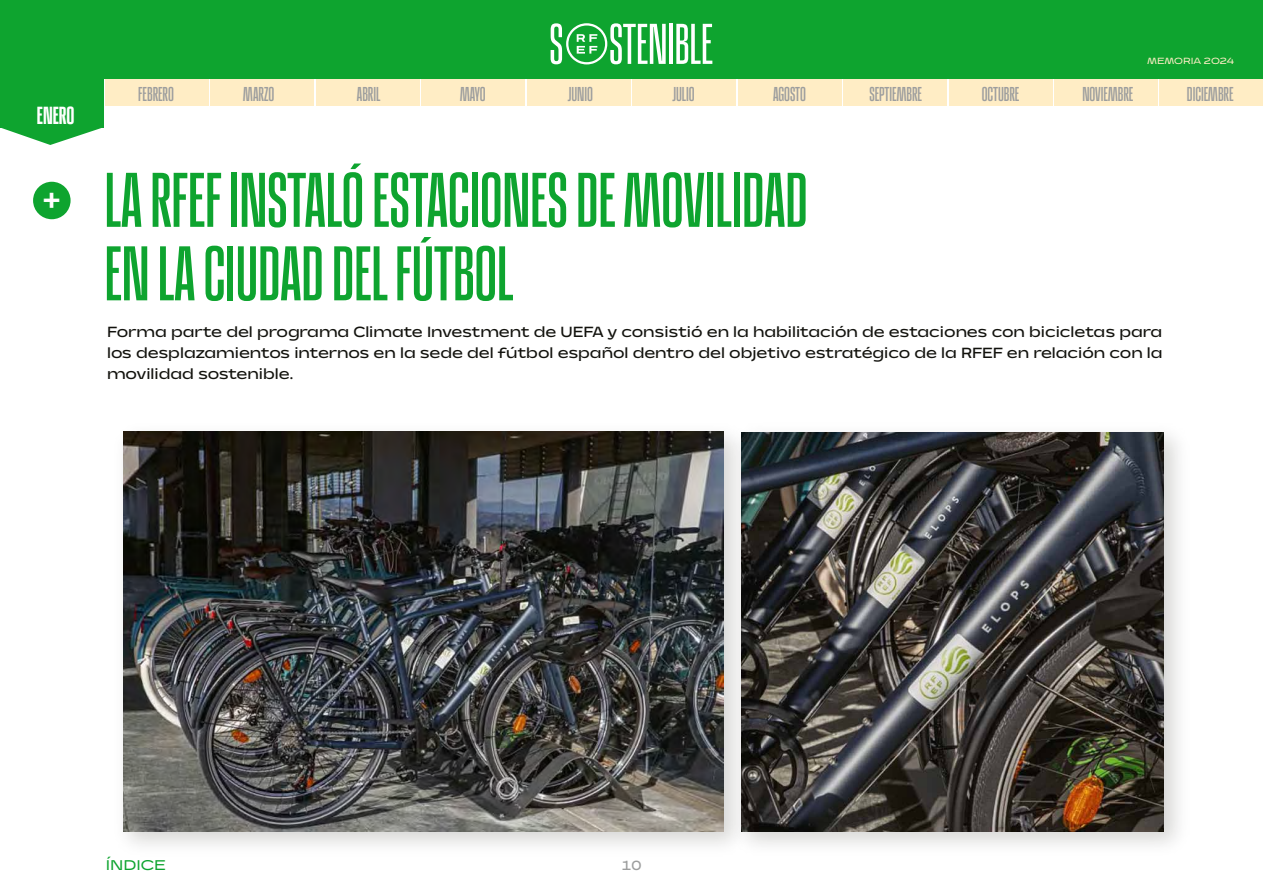
<style>
.page{position:relative;width:1263px;height:893px;background:#fff}
.page>*{position:absolute;margin:0;border:0;box-sizing:border-box;transform-origin:0 0}
.t1{font:600 75px/73.5px "La Roja Estrecha";color:#0ea42f}
.t2{font:600 33.45px "Montserrat";color:#fff}
.t3{font:700 24px "La Roja Estrecha";color:#fff}
.t4{font:600 19.5px "La Roja Estrecha";color:#9d9e9e}
.t5{font:600 15px/21px "La Rojita";color:#12120d;text-align:justify}
.t6{font:600 13.65px "La Roja Ancha";color:#0ea42f}
.t7{font:600 13.5px "La Rojita";color:#9d9e9e}
.t8{font:600 8.7px "La Roja Ancha";color:#ffedc5}
</style>
<div class="page">
<div style="left:0;top:74px;width:103px;height:53px;background:#0ea42f"></div>
<svg style="left:0;top:127px;width:103px;height:18px"></svg>
<div style="left:105px;top:77px;width:104px;height:29px;background:#ffedc5"></div>
<div style="left:210px;top:77px;width:104px;height:29px;background:#ffedc5"></div>
<div style="left:316px;top:77px;width:104px;height:29px;background:#ffedc5"></div>
<div style="left:421px;top:77px;width:104px;height:29px;background:#ffedc5"></div>
<div style="left:527px;top:77px;width:104px;height:29px;background:#ffedc5"></div>
<div style="left:632px;top:77px;width:104px;height:29px;background:#ffedc5"></div>
<div style="left:738px;top:77px;width:103px;height:29px;background:#ffedc5"></div>
<div style="left:843px;top:77px;width:104px;height:29px;background:#ffedc5"></div>
<div style="left:949px;top:77px;width:103px;height:29px;background:#ffedc5"></div>
<div style="left:1054px;top:77px;width:104px;height:29px;background:#ffedc5"></div>
<div style="left:1160px;top:77px;width:103px;height:29px;background:#ffedc5"></div>
<div style="left:0;top:0;width:1263px;height:78px;background:#0ea42f"></div>
<svg style="left:551px;top:23px;width:115px;height:41px"></svg>
<hr style="left:669px;top:24px;width:4px;height:40px;background:#fff">
<svg style="left:676px;top:24px;width:36px;height:40px"></svg>
<img style="left:123px;top:431px;width:601px;height:415px">
<img style="left:124px;top:432px;width:599px;height:400px">
<img style="left:741px;top:432px;width:423px;height:400px">
<div style="left:33px;top:182px;width:38px;height:37px;background:#0ea42f;border-radius:50%"></div>
<h3 class="t3" style="left:37px;top:102px;width:39px">ENERO</h3>
<h2 class="t2" style="left:42px;top:177px;width:21px">+</h2>
<p class="t8" style="left:1147px;top:55px;width:89px">MEMORIA 2024</p>
<h3 class="t4" style="left:138px;top:83px;width:37px">FEBRERO</h3>
<h3 class="t4" style="left:243px;top:83px;width:32px">MARZO</h3>
<h3 class="t4" style="left:357px;top:83px;width:25px">ABRIL</h3>
<h3 class="t4" style="left:460px;top:83px;width:27px">MAYO</h3>
<h3 class="t4" style="left:568px;top:83px;width:27px">JUNIO</h3>
<h3 class="t4" style="left:672px;top:83px;width:24px">JULIO</h3>
<h3 class="t4" style="left:773px;top:83px;width:34px">AGOSTO</h3>
<h3 class="t4" style="left:869px;top:83px;width:54px">SEPTIEMBRE</h3>
<h3 class="t4" style="left:982px;top:83px;width:39px">OCTUBRE</h3>
<h3 class="t4" style="left:1082px;top:83px;width:52px">NOVIEMBRE</h3>
<h3 class="t4" style="left:1187px;top:83px;width:48px">DICIEMBRE</h3>
<h1 class="t1" style="left:105px;top:162px;width:704px">LA RFEF INSTALÓ ESTACIONES DE MOVILIDAD<br>EN LA CIUDAD DEL FÚTBOL</h1>
<p class="t5" style="left:107px;top:321px;width:1057px">Forma parte del programa Climate Investment de UEFA y consistió en la habilitación de estaciones con bicicletas para los desplazamientos internos en la sede del fútbol español dentro del objetivo estratégico de la RFEF en relación con la movilidad sostenible.</p>
<p class="t6" style="left:106px;top:856px;width:62px">ÍNDICE</p>
<p class="t7" style="left:621px;top:858px;width:22px">10</p>
</div>
